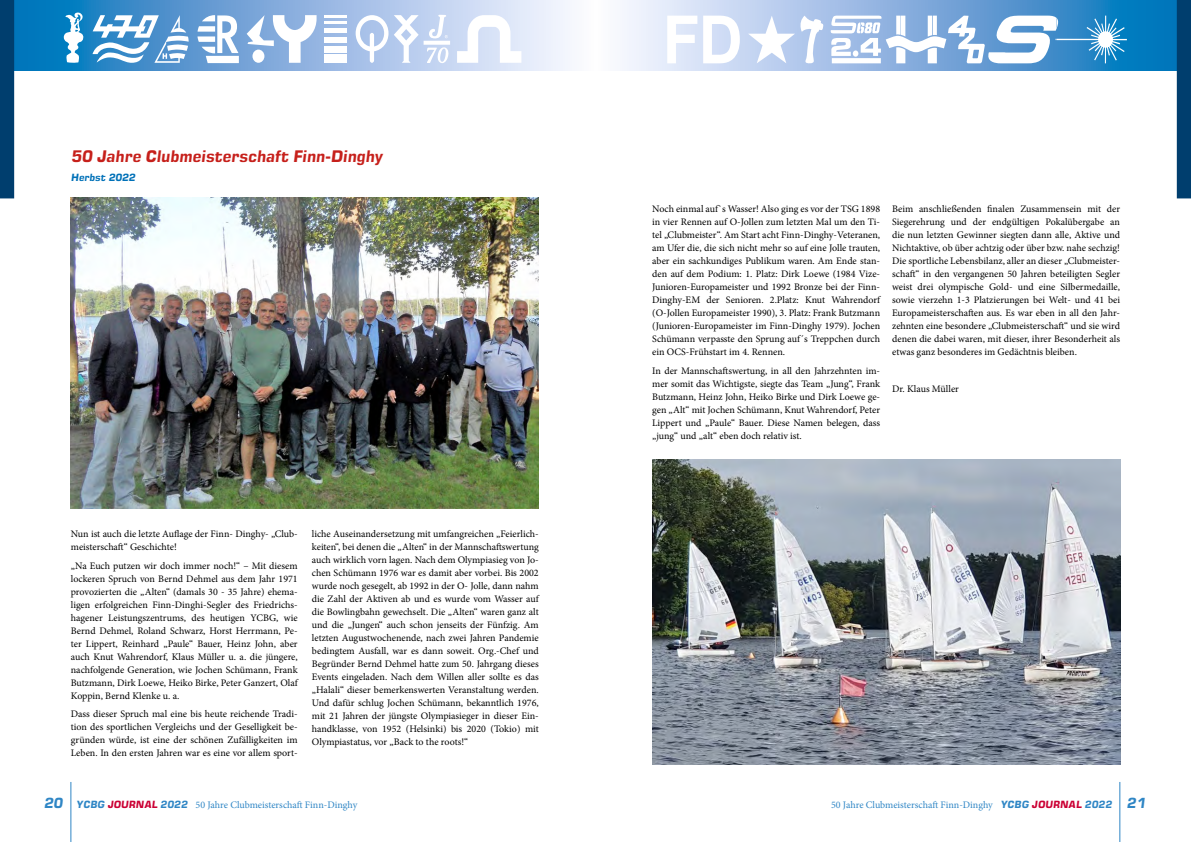
<style>
.page{position:relative;width:1191px;height:842px;background:#fff}
.page>*{position:absolute;margin:0;border:0;box-sizing:border-box;transform-origin:0 0}
.t1{font:italic 16px "Square 721 Dm";letter-spacing:-.015em;color:#c6201b}
.t2{font:10px/13px "Minion Pro";color:#000;text-align:justify}
.t3{font:10px "Minion Pro";letter-spacing:-.005em;color:#2f86c5}
.t4{font:10px "Square 721";letter-spacing:-.005em;color:#0071b8}
.s1{font-family:"Square 721 Dm";font-style:italic;font-size:14px}
.s2{font-family:"Square 721 Dm";font-style:italic}
.s3{font-family:"Square 721 Dm";font-style:italic;color:#cb0034}
</style>
<div class="page">
<hr style="left:1119px;top:782px;width:1px;height:60px;background:#2f86c5">
<svg style="left:622px;top:0;width:554px;height:71px;background:#7db1dc"></svg>
<svg style="left:667px;top:16px;width:459px;height:48px"></svg>
<div style="left:1176px;top:0;width:15px;height:198px;background:#003e6e"></div>
<img style="left:652px;top:460px;width:468px;height:304px">
<hr style="left:71px;top:782px;width:1px;height:60px;background:#2f86c5">
<svg style="left:14px;top:0;width:556px;height:71px;background:#7fb1dd"></svg>
<svg style="left:457px;top:15px;width:64px;height:48px"></svg>
<svg style="left:356px;top:15px;width:32px;height:48px"></svg>
<div style="left:324px;top:55px;width:22px;height:8px;background:#fff"></div>
<div style="left:324px;top:46px;width:22px;height:6px;background:#fff"></div>
<div style="left:324px;top:37px;width:22px;height:6px;background:#fff"></div>
<div style="left:324px;top:28px;width:22px;height:5px;background:#fff"></div>
<hr style="left:324px;top:21px;width:22px;height:3px;background:#fff">
<hr style="left:324px;top:15px;width:22px;height:2px;background:#fff">
<svg style="left:247px;top:15px;width:69px;height:48px"></svg>
<svg style="left:197px;top:15px;width:42px;height:48px"></svg>
<svg style="left:92px;top:15px;width:97px;height:48px"></svg>
<svg style="left:64px;top:12px;width:21px;height:51px"></svg>
<svg style="left:394px;top:15px;width:56px;height:48px"></svg>
<img style="left:71px;top:198px;width:468px;height:310px">
<div style="left:0;top:0;width:14px;height:198px;background:#003e6e"></div>
<h1 class="t1" style="left:71px;top:147px;width:314px">50 Jahre Clubmeisterschaft Finn-Dinghy</h1>
<p class="t4" style="left:71px;top:172px;width:66px">Herbst 2022</p>
<p class="t2" style="left:71px;top:527px;width:228px">Nun ist auch die letzte Auflage der Finn- Dinghy- „Club&shy;meisterschaft“ Geschichte!</p>
<p class="t2" style="left:71px;top:559px;width:228px">„Na Euch putzen wir doch immer noch!“ – Mit diesem lockeren Spruch von Bernd Dehmel aus dem Jahr 1971 provozierten die „Alten“ (damals 30 - 35 Jahre) ehema&shy;ligen erfolgreichen Finn-Dinghi-Segler des Friedrichs&shy;hagener Leistungszentrums, des heutigen YCBG, wie Bernd Dehmel, Roland Schwarz, Horst Herrmann, Pe&shy;ter Lippert, Reinhard „Paule“ Bauer, Heinz John, aber auch Knut Wahrendorf, Klaus Müller u. a. die jüngere, nachfolgende Generation, wie Jochen Schümann, Frank Butzmann, Dirk Loewe, Heiko Birke, Peter Ganzert, Olaf Koppin, Bernd Klenke u. a.</p>
<p class="t2" style="left:71px;top:708px;width:228px">Dass dieser Spruch mal eine bis heute reichende Tradi&shy;tion des sportlichen Vergleichs und der Geselligkeit be&shy;gründen würde, ist eine der schönen Zufälligkeiten im Leben. In den ersten Jahren war es eine vor allem sport-</p>
<p class="t2" style="left:312px;top:527px;width:228px">liche Auseinandersetzung mit umfangreichen „Feierlich&shy;keiten“, bei denen die „Alten“ in der Mannschaftswertung auch wirklich vorn lagen. Nach dem Olympiasieg von Jo&shy;chen Schümann 1976 war es damit aber vorbei. Bis 2002 wurde noch gesegelt, ab 1992 in der O- Jolle, dann nahm die Zahl der Aktiven ab und es wurde vom Wasser auf die Bowlingbahn gewechselt. Die „Alten“ waren ganz alt und die „Jungen“ auch schon jenseits der Fünfzig. Am letzten Augustwochenende, nach zwei Jahren Pandemie bedingtem Ausfall, war es dann soweit. Org.-Chef und Begründer Bernd Dehmel hatte zum 50. Jahrgang dieses Events eingeladen. Nach dem Willen aller sollte es das „Halali“ dieser bemerkenswerten Veranstaltung werden.<br>Und dafür schlug Jochen Schümann, bekanntlich 1976, mit 21 Jahren der jüngste Olympiasieger in dieser Ein&shy;handklasse, von 1952 (Helsinki) bis 2020 (Tokio) mit Olympiastatus, vor „Back to the roots!“</p>
<p class="t2" style="left:652px;top:202px;width:229px">Noch einmal auf`s Wasser! Also ging es vor der TSG 1898 in vier Rennen auf O-Jollen zum letzten Mal um den Ti&shy;tel „Clubmeister“. Am Start acht Finn-Dinghy-Veteranen, am Ufer die, die sich nicht mehr so auf eine Jolle trauten, aber ein sachkundiges Publikum waren. Am Ende stan&shy;den auf dem Podium: 1. Platz: Dirk Loewe (1984 Vize-Junioren-Europameister und 1992 Bronze bei der Finn-Dinghy-EM der Senioren. 2.Platz: Knut Wahrendorf (O-Jollen Europameister 1990), 3. Platz: Frank Butzmann (Junioren-Europameister im Finn-Dinghy 1979). Jochen Schümann verpasste den Sprung auf´s Treppchen durch ein OCS-Frühstart im 4. Rennen.</p>
<p class="t2" style="left:652px;top:364px;width:229px">In der Mannschaftswertung, in all den Jahrzehnten im&shy;mer somit das Wichtigste, siegte das Team „Jung“, Frank Butzmann, Heinz John, Heiko Birke und Dirk Loewe ge&shy;gen „Alt“ mit Jochen Schümann, Knut Wahrendorf, Peter Lippert und „Paule“ Bauer. Diese Namen belegen, dass „jung“ und „alt“ eben doch relativ ist.</p>
<p class="t2" style="left:892px;top:202px;width:229px">Beim anschließenden finalen Zusammensein mit der Siegerehrung und der endgültigen Pokalübergabe an die nun letzten Gewinner siegten dann alle, Aktive und Nichtaktive, ob über achtzig oder über bzw. nahe sechzig!<br>Die sportliche Lebensbilanz, aller an dieser „Clubmeister&shy;schaft“ in den vergangenen 50 Jahren beteiligten Segler weist drei olympische Gold- und eine Silbermedaille, sowie vierzehn 1-3 Platzierungen bei Welt- und 41 bei Europameisterschaften aus. Es war eben in all den Jahr&shy;zehnten eine besondere „Clubmeisterschaft“ und sie wird denen die dabei waren, mit dieser, ihrer Besonderheit als etwas ganz besonderes im Gedächtnis bleiben.</p>
<p class="t2" style="left:892px;top:383px;width:68px">Dr. Klaus Müller</p>
<p class="t3" style="left:44px;top:798px;width:315px"><span class="s1">20</span> <span class="s2">YCBG</span> <span class="s3">JOURNAL</span> <span class="s2">2022</span> 50 Jahre Clubmeisterschaft Finn-Dinghy</p>
<p class="t3" style="left:831px;top:798px;width:316px">50 Jahre Clubmeisterschaft Finn-Dinghy <span class="s2">YCBG</span> <span class="s3">JOURNAL</span> <span class="s2">2022</span> <span class="s1">21</span></p>
</div>
